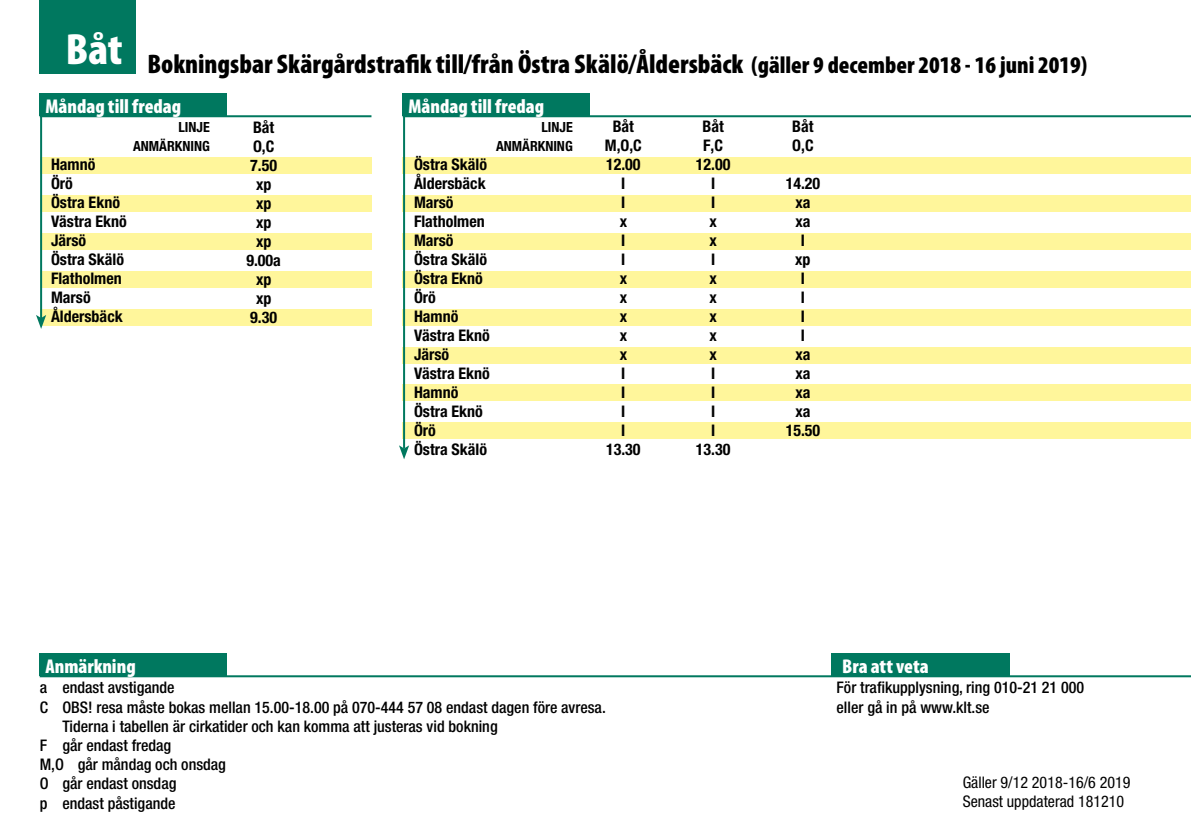
<style>
.page{position:relative;width:1191px;height:828px;background:#fff}
.page>*{position:absolute;margin:0;border:0;box-sizing:border-box;transform-origin:0 0}
.t1{font:900 condensed 27px "Myriad Pro";color:#000}
.t2{font:900 condensed 20px "Myriad Pro";color:#fff}
.t3{font:700 condensed 16px/19px "Helvetica Neue LT Std";color:#000;text-align:center}
.t4{font:500 condensed 16px/19.2px "Helvetica Neue LT Std";color:#000}
.t5{font:condensed 16px/19px "Helvetica Neue LT Std";color:#000}
.t6{font:700 condensed 14px/19px "Helvetica Neue LT Std";color:#000;text-align:right}
.s1{font-size:24px}
</style>
<div class="page">
<div style="left:40px;top:653px;width:187px;height:23px;background:#00785f"></div>
<hr style="left:40px;top:675px;width:1151px;height:2px;background:#00785f">
<div style="left:831px;top:653px;width:178px;height:23px;background:#00785f"></div>
<div style="left:40px;top:157px;width:331px;height:16px;background:#fff69b"></div>
<div style="left:40px;top:195px;width:331px;height:16px;background:#fff69b"></div>
<div style="left:40px;top:233px;width:331px;height:16px;background:#fff69b"></div>
<div style="left:40px;top:271px;width:331px;height:16px;background:#fff69b"></div>
<div style="left:40px;top:309px;width:331px;height:16px;background:#fff69b"></div>
<hr style="left:40px;top:108px;width:2px;height:210px;background:#00785f">
<svg style="left:36px;top:315px;width:10px;height:14px"></svg>
<div style="left:40px;top:94px;width:187px;height:22px;background:#00785f"></div>
<hr style="left:40px;top:115px;width:331px;height:2px;background:#00785f">
<div style="left:403px;top:347px;width:788px;height:17px;background:#fff69b"></div>
<div style="left:403px;top:157px;width:788px;height:16px;background:#fff69b"></div>
<div style="left:403px;top:195px;width:788px;height:16px;background:#fff69b"></div>
<div style="left:403px;top:233px;width:788px;height:16px;background:#fff69b"></div>
<div style="left:403px;top:271px;width:788px;height:16px;background:#fff69b"></div>
<div style="left:403px;top:309px;width:788px;height:16px;background:#fff69b"></div>
<div style="left:403px;top:94px;width:187px;height:22px;background:#00785f"></div>
<hr style="left:403px;top:115px;width:788px;height:2px;background:#00785f">
<div style="left:403px;top:422px;width:788px;height:17px;background:#fff69b"></div>
<div style="left:403px;top:384px;width:788px;height:16px;background:#fff69b"></div>
<hr style="left:403px;top:108px;width:2px;height:340px;background:#00785f">
<svg style="left:399px;top:445px;width:10px;height:14px"></svg>
<div style="left:40px;top:0;width:96px;height:74px;background:#00785f"></div>
<h1 class="t1" style="left:66px;top:46px;width:1022px"><sup>Båt</sup> Bokningsbar Skärgårdstrafik till/från Östra Skälö/Åldersbäck <span class="s1">(gäller 9 december 2018 - 16 juni 2019)</span></h1>
<p class="t2" style="left:45px;top:93px;width:137px">Måndag till fredag</p>
<p class="t6" style="left:133px;top:117px;width:78px">LINJE<br>ANMÄRKNING</p>
<p class="t3" style="left:51px;top:154px;width:77px;text-align:left">Hamnö<br>Örö<br>Östra Eknö<br>Västra Eknö<br>Järsö<br>Östra Skälö<br>Flatholmen<br>Marsö<br>Åldersbäck</p>
<p class="t3" style="left:246px;top:117px;width:36px">Båt<br>O,C<br>7.50 xp xp xp xp<br>9.00a xp xp<br>9.30</p>
<p class="t2" style="left:408px;top:93px;width:137px">Måndag till fredag</p>
<p class="t6" style="left:496px;top:117px;width:78px">LINJE<br>ANMÄRKNING</p>
<p class="t3" style="left:414px;top:154px;width:77px;text-align:left">Östra Skälö<br>Åldersbäck<br>Marsö<br>Flatholmen<br>Marsö<br>Östra Skälö<br>Östra Eknö<br>Örö<br>Hamnö<br>Västra Eknö<br>Järsö<br>Västra Eknö<br>Hamnö<br>Östra Eknö<br>Örö<br>Östra Skälö</p>
<p class="t3" style="left:605px;top:117px;width:39px">Båt<br>M,O,C<br>12.00<br>I<br>I<br>x<br>I<br>I<br>x<br>x<br>x<br>x<br>x<br>I<br>I<br>I<br>I<br>13.30</p>
<p class="t3" style="left:696px;top:117px;width:36px">Båt<br>F,C<br>12.00<br>I<br>I<br>x<br>x<br>I<br>x<br>x<br>x<br>x<br>x<br>I<br>I<br>I<br>I<br>13.30</p>
<p class="t3" style="left:792px;top:117px;width:23px;text-align:left">Båt<br>O,C</p>
<p class="t3" style="left:785px;top:174px;width:36px">14.20 xa<br>xa<br>I<br>xp<br>I<br>I<br>I<br>I<br>xa<br>xa<br>xa<br>xa<br>15.50</p>
<p class="t2" style="left:45px;top:653px;width:92px">Anmärkning</p>
<p class="t2" style="left:842px;top:653px;width:88px">Bra att veta</p>
<p class="t4" style="left:836px;top:678px;width:249px">För trafikupplysning, ring 010-21 21 000 eller gå in på www.klt.se</p>
<p class="t4" style="left:40px;top:678px;width:136px">a endast avstigande</p>
<p class="t4" style="left:40px;top:697px;width:567px">C OBS! resa måste bokas mellan 15.00-18.00 på 070-444 57 08 endast dagen före avresa.</p>
<p class="t4" style="left:62px;top:716px;width:437px">Tiderna i tabellen är cirkatider och kan komma att justeras vid bokning</p>
<p class="t4" style="left:40px;top:735px;width:133px">F går endast fredag</p>
<p class="t4" style="left:40px;top:754px;width:188px">M,O går måndag och onsdag</p>
<p class="t4" style="left:40px;top:774px;width:138px">O går endast onsdag</p>
<p class="t4" style="left:40px;top:793px;width:137px">p endast påstigande</p>
<p class="t5" style="left:962px;top:773px;width:169px">Gäller 9/12 2018-16/6 2019<br>Senast uppdaterad 181210</p>
</div>
